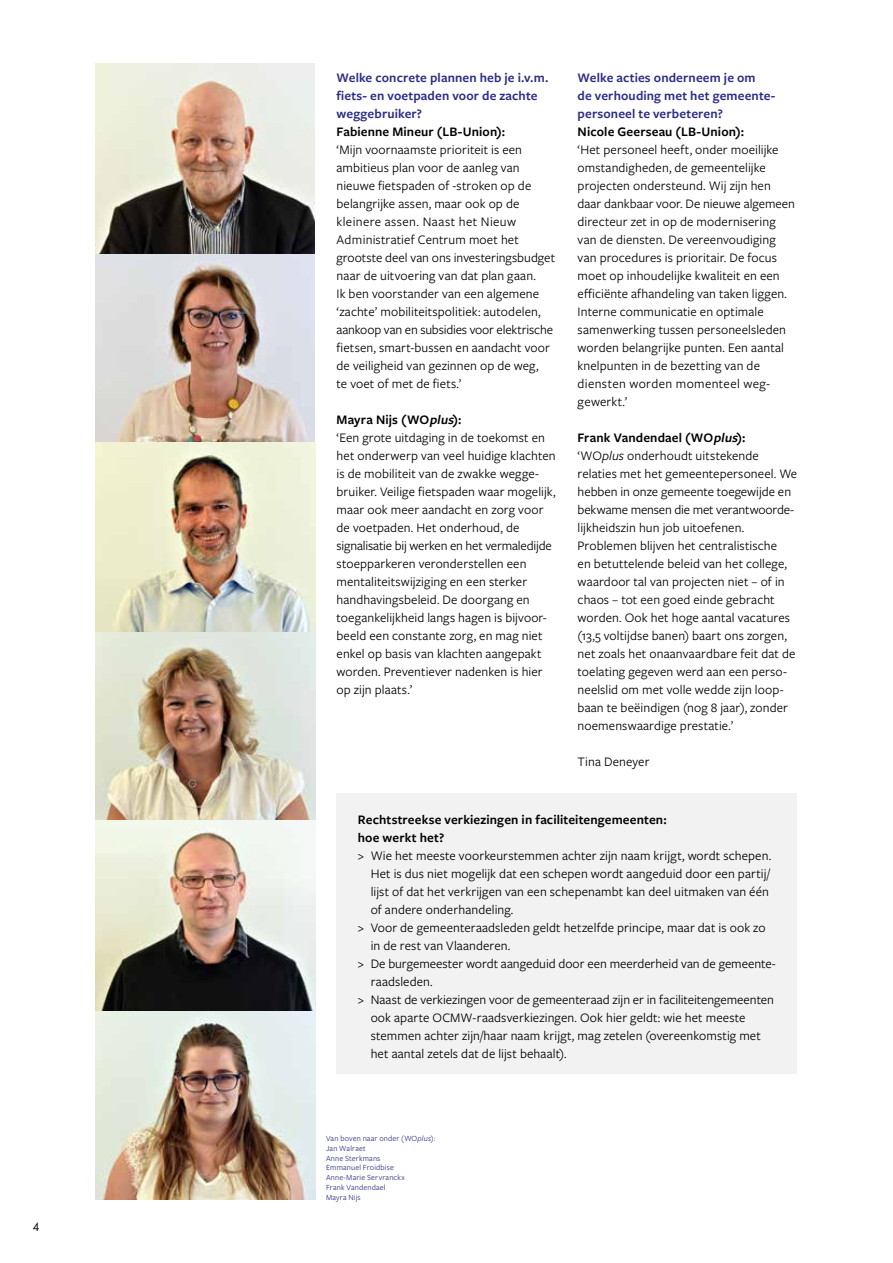
<style>
.page{position:relative;width:893px;height:1263px;background:#fff}
.page>*{position:absolute;margin:0;border:0;box-sizing:border-box;transform-origin:0 0}
.t1{font:13.5px/18px "Freight Sans Pro";letter-spacing:.01em;color:#000}
.t2{font:600 13.5px/18px "Freight Sans Pro";letter-spacing:.01em;color:#2c2d84}
.t3{font:600 13.5px/18px "Freight Sans Pro";letter-spacing:.01em;color:#000}
.t4{font:300 12px "Radikal";color:#000}
.t5{font:8.1px/9.8px "Freight Sans Pro";letter-spacing:.02em;color:#2c2d84}
.s1{font-weight:600}
.s2{font-weight:600;font-style:italic}
.s3{font-style:italic}
</style>
<div class="page">
<img style="left:96px;top:64px;width:219px;height:1135px">
<div style="left:337px;top:793px;width:460px;height:281px;background:#f2f2f2"></div>
<p class="t4" style="left:33px;top:1218px;width:8px">4</p>
<p class="t2" style="left:337px;top:68px;width:213px">Welke concrete plannen heb je i.v.m. fiets- en voetpaden voor de zachte weggebruiker?</p>
<p class="t3" style="left:337px;top:122px;width:170px">Fabienne Mineur (LB-Union):</p>
<p class="t1" style="left:337px;top:140px;width:220px">‘Mijn voornaamste prioriteit is een ambitieus plan voor de aanleg van nieuwe fietspaden of -stroken op de belangrijke assen, maar ook op de kleinere assen. Naast het Nieuw Administratief Centrum moet het grootste deel van ons investeringsbudget naar de uitvoering van dat plan gaan.<br>Ik ben voorstander van een algemene ‘zachte’ mobiliteitspolitiek: autodelen, aankoop van en subsidies voor elektrische fietsen, smart-bussen en aandacht voor de veiligheid van gezinnen op de weg,<br>te voet of met de fiets.’</p>
<p class="t1" style="left:337px;top:410px;width:221px"><span class="s1">Mayra Nijs (WO</span><span class="s2">plus</span><span class="s1">):<br></span>‘Een grote uitdaging in de toekomst en het onderwerp van veel huidige klachten is de mobiliteit van de zwakke wegge&shy;bruiker. Veilige fietspaden waar mogelijk, maar ook meer aandacht en zorg voor de voetpaden. Het onderhoud, de signalisatie bij werken en het vermaledijde stoepparkeren veronderstellen een mentaliteitswijziging en een sterker handhavingsbeleid. De doorgang en toegankelijkheid langs hagen is bijvoor&shy;beeld een constante zorg, en mag niet enkel op basis van klachten aangepakt worden. Preventiever nadenken is hier op zijn plaats.’</p>
<p class="t2" style="left:578px;top:68px;width:199px">Welke acties onderneem je om<br>de verhouding met het gemeente&shy;personeel te verbeteren?</p>
<p class="t3" style="left:578px;top:122px;width:168px">Nicole Geerseau (LB-Union):</p>
<p class="t1" style="left:578px;top:140px;width:219px">‘Het personeel heeft, onder moeilijke omstandigheden, de gemeentelijke projecten ondersteund. Wij zijn hen daar dankbaar voor. De nieuwe algemeen directeur zet in op de modernisering van de diensten. De vereenvoudiging van procedures is prioritair. De focus moet op inhoudelijke kwaliteit en een efficiënte afhandeling van taken liggen.<br>Interne communicatie en optimale samenwerking tussen personeelsleden worden belangrijke punten. Een aantal knelpunten in de bezetting van de diensten worden momenteel weg&shy;gewerkt.’</p>
<p class="t1" style="left:578px;top:428px;width:221px"><span class="s1">Frank Vandendael (WO</span><span class="s2">plus</span><span class="s1">):<br></span>‘WO<span class="s3">plus</span> onderhoudt uitstekende relaties met het gemeentepersoneel. We hebben in onze gemeente toegewijde en bekwame mensen die met verantwoorde&shy;lijkheidszin hun job uitoefenen.<br>Problemen blijven het centralistische<br>en betuttelende beleid van het college, waardoor tal van projecten niet – of in chaos – tot een goed einde gebracht worden. Ook het hoge aantal vacatures (13,5 voltijdse banen) baart ons zorgen, net zoals het onaanvaardbare feit dat de toelating gegeven werd aan een perso&shy;neelslid om met volle wedde zijn loop&shy;baan te beëindigen (nog 8 jaar), zonder noemenswaardige prestatie.’</p>
<p class="t1" style="left:578px;top:752px;width:73px">Tina Deneyer</p>
<p class="t3" style="left:358px;top:810px;width:310px">Rechtstreekse verkiezingen in faciliteitengemeenten: hoe werkt het?</p>
<p class="t1" style="left:358px;top:846px;width:415px">&gt; Wie het meeste voorkeurstemmen achter zijn naam krijgt, wordt schepen.</p>
<p class="t1" style="left:371px;top:864px;width:401px">Het is dus niet mogelijk dat een schepen wordt aangeduid door een partij/</p>
<p class="t1" style="left:371px;top:882px;width:400px">lijst of dat het verkrijgen van een schepenambt kan deel uitmaken van één</p>
<p class="t1" style="left:371px;top:900px;width:144px">of andere onderhandeling.</p>
<p class="t1" style="left:358px;top:918px;width:409px">&gt; Voor de gemeenteraadsleden geldt hetzelfde principe, maar dat is ook zo</p>
<p class="t1" style="left:371px;top:936px;width:141px">in de rest van Vlaanderen.</p>
<p class="t1" style="left:358px;top:954px;width:419px">&gt; De burgemeester wordt aangeduid door een meerderheid van de gemeente-</p>
<p class="t1" style="left:371px;top:972px;width:64px">raadsleden.</p>
<p class="t1" style="left:358px;top:990px;width:418px">&gt; Naast de verkiezingen voor de gemeenteraad zijn er in faciliteitengemeenten</p>
<p class="t1" style="left:371px;top:1008px;width:376px">ook aparte OCMW-raadsverkiezingen. Ook hier geldt: wie het meeste</p>
<p class="t1" style="left:371px;top:1026px;width:392px">stemmen achter zijn/haar naam krijgt, mag zetelen (overeenkomstig met</p>
<p class="t1" style="left:371px;top:1044px;width:198px">het aantal zetels dat de lijst behaalt).</p>
<p class="t5" style="left:326px;top:1133px;width:111px">Van boven naar onder (WO<span class="s3">plus</span>):<br>Jan Walraet<br>Anne Sterkmans<br>Emmanuel Froidbise<br>Anne-Marie Servranckx<br>Frank Vandendael<br>Mayra Nijs</p>
</div>
